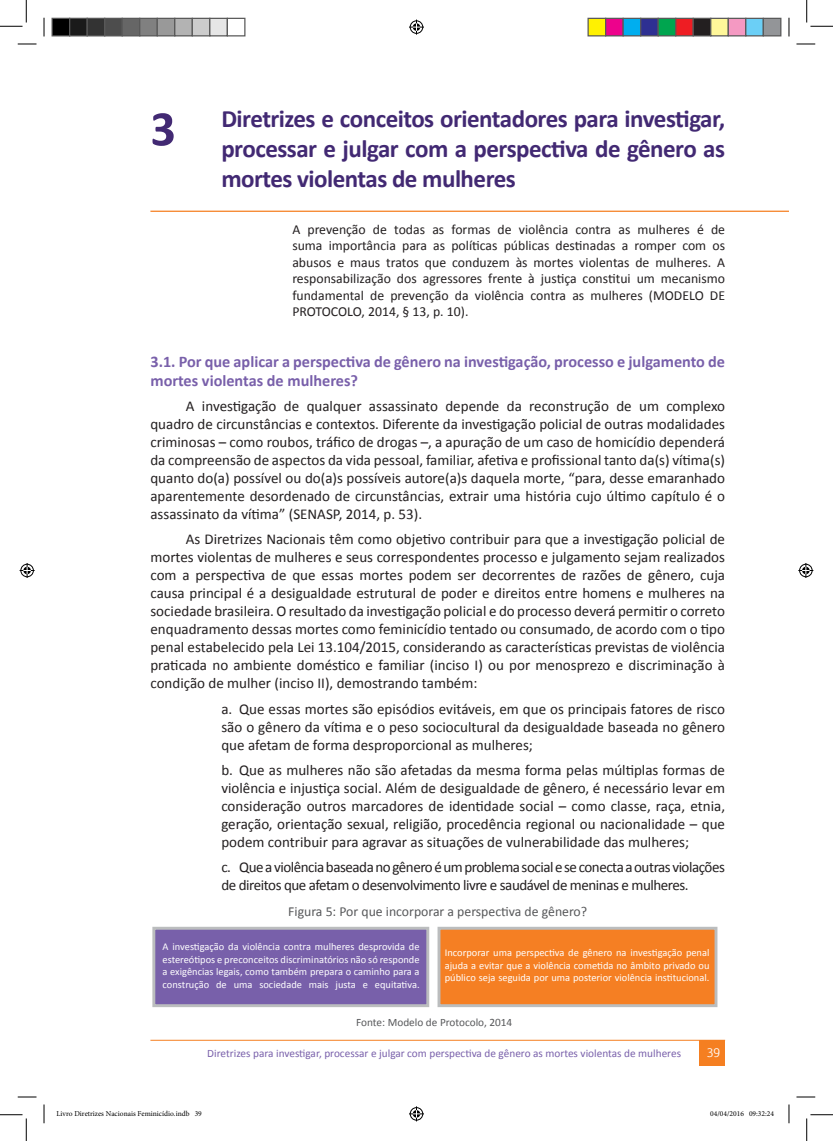
<style>
.page{position:relative;width:833px;height:1141px;background:#fff}
.page>*{position:absolute;margin:0;border:0;box-sizing:border-box;transform-origin:0 0}
.t1{font:700 50px "Calibri";color:#422973}
.t2{font:700 25px/30px "Calibri";letter-spacing:-.02em;color:#422973;text-align:justify}
.t3{font:700 16.25px/19.5px "Calibri";color:#7960aa}
.t4{font:15px/18px "Calibri";letter-spacing:-.005em;color:#231f20;text-align:justify}
.t5{font:15px/18px "Calibri";letter-spacing:-.03em;color:#231f20}
.t6{font:13.75px/16.5px "Calibri";color:#231f20;text-align:justify}
.t7{font:13.75px "Calibri";color:#57585a}
.t8{font:11.25px "Calibri";color:#7960aa}
.t9{font:11.25px "Calibri";color:#57585a}
.t10{font:11.25px "Euphemia CAS";color:#fff}
.t11{font:10.38px/12.5px "Calibri";color:#fff;text-align:justify}
.t12{font:7.5px "Minion Pro";color:#000}
</style>
<div class="page">
<div style="left:699px;top:1040px;width:25px;height:26px;background:#f57f21"></div>
<hr style="left:150px;top:1039px;width:574px;height:1px;background:#f57f21">
<hr style="left:150px;top:211px;width:638px;height:1px;background:#f57f21">
<div style="left:154px;top:928px;width:273px;height:77px;background:#7860aa"></div>
<div style="left:152px;top:926px;width:277px;height:81px;border:3px solid #bbbdbe"></div>
<div style="left:438px;top:928px;width:277px;height:77px;background:#f57f23"></div>
<div style="left:437px;top:926px;width:280px;height:81px;border:3px solid #bbbdbe"></div>
<svg style="left:18px;top:43px;width:18px;height:2px"></svg>
<svg style="left:796px;top:43px;width:18px;height:2px"></svg>
<svg style="left:18px;top:1096px;width:18px;height:1px"></svg>
<svg style="left:796px;top:1096px;width:18px;height:1px"></svg>
<svg style="left:43px;top:18px;width:2px;height:18px"></svg>
<svg style="left:43px;top:1104px;width:2px;height:19px"></svg>
<svg style="left:788px;top:18px;width:1px;height:18px"></svg>
<svg style="left:788px;top:1104px;width:1px;height:19px"></svg>
<svg style="left:0;top:0;width:27px;height:27px"></svg>
<svg style="left:0;top:1114px;width:27px;height:26px"></svg>
<svg style="left:806px;top:0;width:26px;height:27px"></svg>
<svg style="left:806px;top:1114px;width:26px;height:26px"></svg>
<svg style="left:409px;top:20px;width:15px;height:15px"></svg>
<svg style="left:409px;top:1106px;width:15px;height:15px"></svg>
<svg style="left:20px;top:563px;width:15px;height:15px"></svg>
<svg style="left:798px;top:563px;width:14px;height:15px"></svg>
<div style="left:52px;top:18px;width:18px;height:18px;background:#000"></div>
<div style="left:51px;top:18px;width:19px;height:18px;border:1px solid #595959"></div>
<div style="left:70px;top:18px;width:17px;height:18px;background:#1a1a1a"></div>
<div style="left:69px;top:18px;width:19px;height:18px;border:1px solid #595959"></div>
<div style="left:87px;top:18px;width:18px;height:18px;background:#333"></div>
<div style="left:86px;top:18px;width:19px;height:18px;border:1px solid #595959"></div>
<div style="left:105px;top:18px;width:17px;height:18px;background:#4d4d4d"></div>
<div style="left:104px;top:18px;width:19px;height:18px;border:1px solid #595959"></div>
<div style="left:122px;top:18px;width:18px;height:18px;background:#666"></div>
<div style="left:121px;top:18px;width:19px;height:18px;border:1px solid #595959"></div>
<div style="left:140px;top:18px;width:17px;height:18px;background:#808080"></div>
<div style="left:139px;top:18px;width:19px;height:18px;border:1px solid #595959"></div>
<div style="left:157px;top:18px;width:18px;height:18px;background:#999"></div>
<div style="left:156px;top:18px;width:19px;height:18px;border:1px solid #595959"></div>
<div style="left:175px;top:18px;width:17px;height:18px;background:#b3b3b3"></div>
<div style="left:174px;top:18px;width:19px;height:18px;border:1px solid #595959"></div>
<div style="left:192px;top:18px;width:18px;height:18px;background:#ccc"></div>
<div style="left:191px;top:18px;width:19px;height:18px;border:1px solid #595959"></div>
<div style="left:210px;top:18px;width:17px;height:18px;background:#e6e6e6"></div>
<div style="left:209px;top:18px;width:19px;height:18px;border:1px solid #595959"></div>
<div style="left:226px;top:18px;width:19px;height:18px;border:1px solid #595959"></div>
<div style="left:587px;top:18px;width:18px;height:18px;background:#fff101"></div>
<div style="left:587px;top:18px;width:19px;height:18px;border:1px solid #595959"></div>
<div style="left:605px;top:18px;width:17px;height:18px;background:#ed028c"></div>
<div style="left:604px;top:18px;width:19px;height:18px;border:1px solid #595959"></div>
<div style="left:622px;top:18px;width:18px;height:18px;background:#00aeef"></div>
<div style="left:622px;top:18px;width:19px;height:18px;border:1px solid #595959"></div>
<div style="left:640px;top:18px;width:17px;height:18px;background:#2e3092"></div>
<div style="left:639px;top:18px;width:19px;height:18px;border:1px solid #595959"></div>
<div style="left:657px;top:18px;width:18px;height:18px;background:#00a54f"></div>
<div style="left:657px;top:18px;width:19px;height:18px;border:1px solid #595959"></div>
<div style="left:675px;top:18px;width:17px;height:18px;background:#ee1d23"></div>
<div style="left:674px;top:18px;width:19px;height:18px;border:1px solid #595959"></div>
<div style="left:692px;top:18px;width:18px;height:18px;background:#231f20"></div>
<div style="left:692px;top:18px;width:19px;height:18px;border:1px solid #595959"></div>
<div style="left:710px;top:18px;width:17px;height:18px;background:#fff79a"></div>
<div style="left:709px;top:18px;width:19px;height:18px;border:1px solid #595959"></div>
<div style="left:727px;top:18px;width:18px;height:18px;background:#f499c2"></div>
<div style="left:727px;top:18px;width:19px;height:18px;border:1px solid #595959"></div>
<div style="left:745px;top:18px;width:17px;height:18px;background:#6bcff6"></div>
<div style="left:744px;top:18px;width:19px;height:18px;border:1px solid #595959"></div>
<div style="left:762px;top:18px;width:18px;height:18px;background:#939598"></div>
<div style="left:762px;top:18px;width:19px;height:18px;border:1px solid #595959"></div>
<h2 class="t2" style="left:221px;top:103px;width:505px">Diretrizes e conceitos orientadores para investigar, processar e julgar com a perspectiva de gênero as mortes violentas de mulheres</h2>
<p class="t6" style="left:292px;top:221px;width:434px">A prevenção de todas as formas de violência contra as mulheres é de suma importância para as políticas públicas destinadas a romper com os abusos e maus tratos que conduzem às mortes violentas de mulheres. A responsabilização dos agressores frente à justiça constitui um mecanismo fundamental de prevenção da violência contra as mulheres (MODELO DE PROTOCOLO, 2014, § 13, p. 10).</p>
<p class="t3" style="left:150px;top:351px;width:576px">3.1. Por que aplicar a perspectiva de gênero na investigação, processo e julgamento de mortes violentas de mulheres?</p>
<p class="t4" style="left:150px;top:397px;width:576px;text-indent:35px">A investigação de qualquer assassinato depende da reconstrução de um complexo quadro de circunstâncias e contextos. Diferente da investigação policial de outras modalidades criminosas – como roubos, tráfico de drogas –, a apuração de um caso de homicídio dependerá da compreensão de aspectos da vida pessoal, familiar, afetiva e profissional tanto da(s) vítima(s) quanto do(a) possível ou do(a)s possíveis autore(a)s daquela morte, “para, desse emaranhado aparentemente desordenado de circunstâncias, extrair uma história cujo último capítulo é o assassinato da vítima” (SENASP, 2014, p. 53).</p>
<p class="t4" style="left:150px;top:530px;width:576px;text-indent:35px">As Diretrizes Nacionais têm como objetivo contribuir para que a investigação policial de mortes violentas de mulheres e seus correspondentes processo e julgamento sejam realizados com a perspectiva de que essas mortes podem ser decorrentes de razões de gênero, cuja causa principal é a desigualdade estrutural de poder e direitos entre homens e mulheres na sociedade brasileira. O resultado da investigação policial e do processo deverá permitir o correto enquadramento dessas mortes como feminicídio tentado ou consumado, de acordo com o tipo penal estabelecido pela Lei 13.104/2015, considerando as características previstas de violência praticada no ambiente doméstico e familiar (inciso I) ou por menosprezo e discriminação à condição de mulher (inciso II), demostrando também:</p>
<p class="t4" style="left:221px;top:699px;width:505px">a. Que essas mortes são episódios evitáveis, em que os principais fatores de risco são o gênero da vítima e o peso sociocultural da desigualdade baseada no gênero que afetam de forma desproporcional as mulheres;</p>
<p class="t4" style="left:221px;top:760px;width:505px">b. Que as mulheres não são afetadas da mesma forma pelas múltiplas formas de violência e injustiça social. Além de desigualdade de gênero, é necessário levar em consideração outros marcadores de identidade social – como classe, raça, etnia, geração, orientação sexual, religião, procedência regional ou nacionalidade – que podem contribuir para agravar as situações de vulnerabilidade das mulheres;</p>
<p class="t5" style="left:221px;top:857px;width:505px">c. Que a violência baseada no gênero é um problema social e se conecta a outras violações de direitos que afetam o desenvolvimento livre e saudável de meninas e mulheres.</p>
<h1 class="t1" style="left:150px;top:97px;width:27px">3</h1>
<p class="t7" style="left:288px;top:902px;width:300px">Figura 5: Por que incorporar a perspectiva de gênero?</p>
<p class="t11" style="left:162px;top:940px;width:258px">A investigação da violência contra mulheres desprovida de estereótipos e preconceitos discriminatórios não só responde a exigências legais, como também prepara o caminho para a construção de uma sociedade mais justa e equitativa.</p>
<p class="t11" style="left:444px;top:946px;width:266px">Incorporar uma perspectiva de gênero na investigação penal ajuda a evitar que a violência cometida no âmbito privado ou público seja seguida por uma posterior violência institucional.</p>
<p class="t9" style="left:356px;top:1015px;width:157px">Fonte: Modelo de Protocolo, 2014</p>
<p class="t8" style="left:207px;top:1045px;width:475px">Diretrizes para investigar, processar e julgar com perspectiva de gênero as mortes violentas de mulheres</p>
<p class="t10" style="left:706px;top:1044px;width:15px">39</p>
<p class="t12" style="left:56px;top:1108px;width:147px">Livro Diretrizes Nacionais Feminicídio.indb 39</p>
<p class="t12" style="left:709px;top:1108px;width:65px">04/04/2016 09:32:24</p>
</div>
